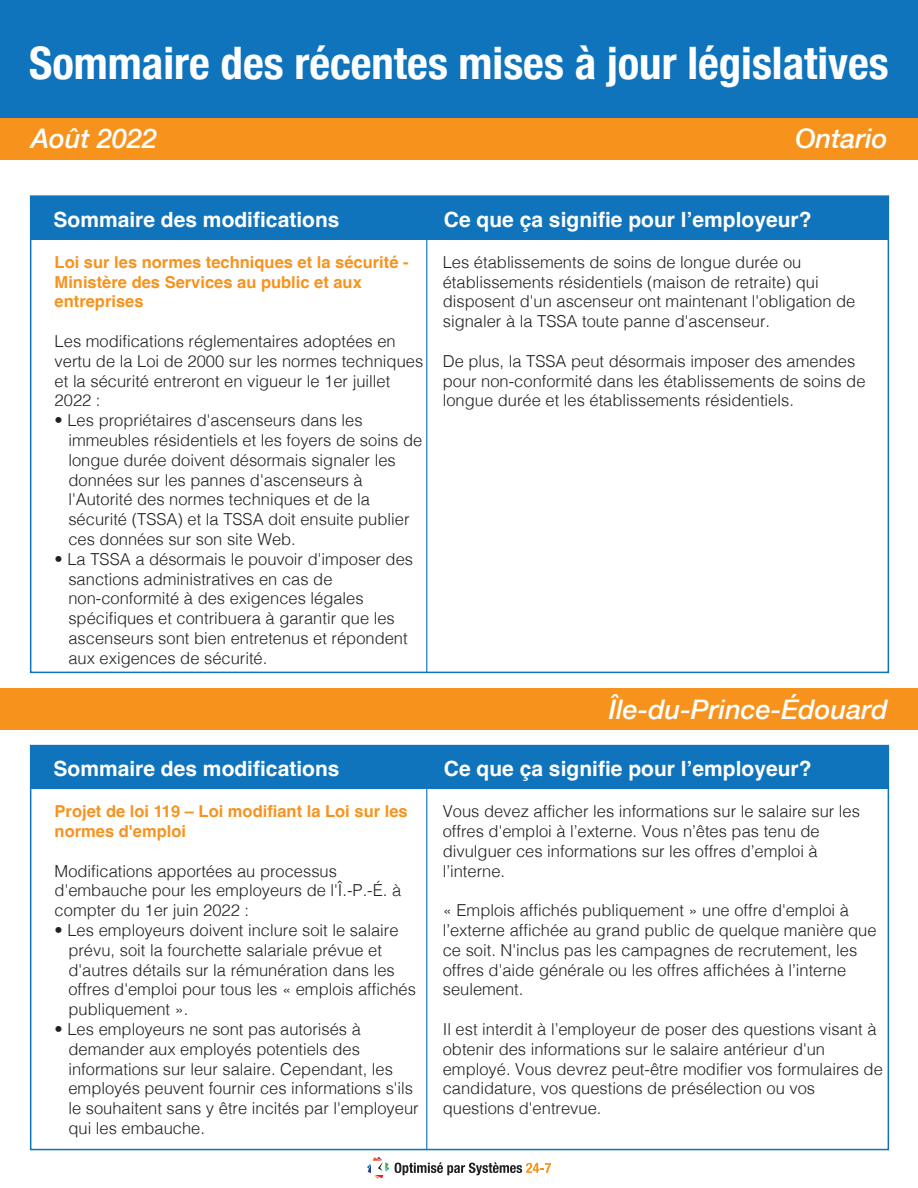
<style>
.page{position:relative;width:918px;height:1188px;background:#fff}
.page>*{position:absolute;margin:0;border:0;box-sizing:border-box;transform-origin:0 0}
.t1{font:700 condensed 44.85px "Helvetica Neue";color:#fff}
.t2{font:italic 500 27px "Helvetica Neue";color:#fff}
.t3{font:700 21px "Helvetica";color:#fff}
.t4{font:300 16.5px/19.8px "Helvetica";color:#231f20}
.t5{font:700 16.5px/19.8px "Helvetica";color:#f7931d}
</style>
<div class="page">
<div style="left:0;top:0;width:918px;height:133px;background:#1074bc"></div>
<div style="left:0;top:118px;width:918px;height:41px;background:#f7931d"></div>
<svg style="left:395px;top:1162px;width:156px;height:13px"></svg>
<svg style="left:367px;top:1157px;width:22px;height:22px"></svg>
<div style="left:31px;top:196px;width:858px;height:44px;background:#1074bc"></div>
<hr style="left:426px;top:196px;width:1px;height:477px;background:#1074bc">
<div style="left:0;top:689px;width:918px;height:41px;background:#f7931d"></div>
<div style="left:31px;top:746px;width:858px;height:43px;background:#1074bc"></div>
<div style="left:30px;top:745px;width:859px;height:405px;border:2px solid #1074bc"></div>
<hr style="left:426px;top:746px;width:1px;height:404px;background:#1074bc">
<h1 class="t1" style="left:29px;top:26px;width:861px">Sommaire des récentes mises à jour législatives</h1>
<h2 class="t2" style="left:31px;top:115px;width:128px">Août 2022</h2>
<h2 class="t2" style="left:795px;top:115px;width:94px">Ontario</h2>
<p class="t3" style="left:54px;top:206px;width:287px">Sommaire des modifications</p>
<p class="t5" style="left:55px;top:254px;width:355px">Loi sur les normes techniques et la sécurité -<br>Ministère des Services au public et aux entreprises</p>
<p class="t4" style="left:55px;top:330px;width:370px">Les modifications réglementaires adoptées en vertu de la Loi de 2000 sur les normes techniques et la sécurité entreront en vigueur le 1er juillet 2022 :</p>
<p class="t4" style="left:68px;top:409px;width:355px;text-indent:-14px">• Les propriétaires d'ascenseurs dans les immeubles résidentiels et les foyers de soins de longue durée doivent désormais signaler les données sur les pannes d'ascenseurs à l'Autorité des normes techniques et de la sécurité (TSSA) et la TSSA doit ensuite publier ces données sur son site Web.</p>
<p class="t4" style="left:68px;top:548px;width:346px;text-indent:-14px">• La TSSA a désormais le pouvoir d'imposer des sanctions administratives en cas de non-conformité à des exigences légales spécifiques et contribuera à garantir que les ascenseurs sont bien entretenus et répondent aux exigences de sécurité.</p>
<p class="t3" style="left:54px;top:756px;width:287px">Sommaire des modifications</p>
<p class="t5" style="left:55px;top:803px;width:355px">Projet de loi 119 – Loi modifiant la Loi sur les normes d'emploi</p>
<p class="t4" style="left:55px;top:860px;width:348px">Modifications apportées au processus d'embauche pour les employeurs de l'Î.-P.-É. à compter du 1er juin 2022 :</p>
<p class="t4" style="left:68px;top:919px;width:349px;text-indent:-14px">• Les employeurs doivent inclure soit le salaire prévu, soit la fourchette salariale prévue et d'autres détails sur la rémunération dans les offres d'emploi pour tous les « emplois affichés publiquement ».</p>
<p class="t4" style="left:68px;top:1018px;width:352px;text-indent:-14px">• Les employeurs ne sont pas autorisés à demander aux employés potentiels des informations sur leur salaire. Cependant, les employés peuvent fournir ces informations s'ils le souhaitent sans y être incités par l'employeur qui les embauche.</p>
<p class="t3" style="left:444px;top:206px;width:369px">Ce que ça signifie pour l’employeur?</p>
<p class="t4" style="left:443px;top:251px;width:414px">Les établissements de soins de longue durée ou établissements résidentiels (maison de retraite) qui disposent d'un ascenseur ont maintenant l'obligation de signaler à la TSSA toute panne d'ascenseur.</p>
<p class="t4" style="left:443px;top:350px;width:424px">De plus, la TSSA peut désormais imposer des amendes pour non-conformité dans les établissements de soins de longue durée et les établissements résidentiels.</p>
<h2 class="t2" style="left:609px;top:686px;width:281px">Île-du-Prince-Édouard</h2>
<p class="t3" style="left:444px;top:756px;width:369px">Ce que ça signifie pour l’employeur?</p>
<p class="t4" style="left:443px;top:800px;width:419px">Vous devez afficher les informations sur le salaire sur les offres d'emploi à l’externe. Vous n’êtes pas tenu de divulguer ces informations sur les offres d’emploi à l’interne.</p>
<p class="t4" style="left:443px;top:899px;width:435px">« Emplois affichés publiquement » une offre d'emploi à l’externe affichée au grand public de quelque manière que ce soit. N'inclus pas les campagnes de recrutement, les offres d'aide générale ou les offres affichées à l’interne seulement.</p>
<p class="t4" style="left:443px;top:1018px;width:442px">Il est interdit à l’employeur de poser des questions visant à obtenir des informations sur le salaire antérieur d'un employé. Vous devrez peut-être modifier vos formulaires de candidature, vos questions de présélection ou vos questions d'entrevue.</p>
</div>
